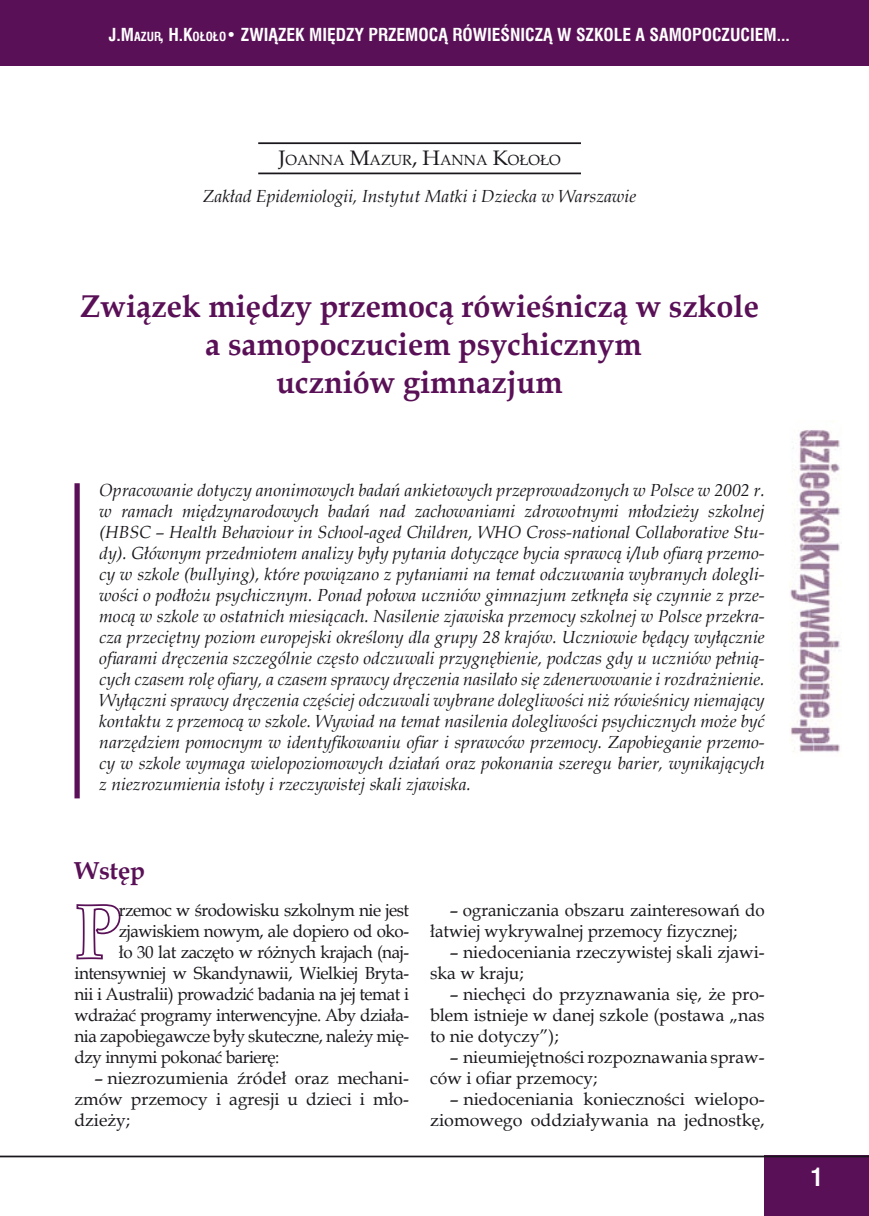
<style>
.page{position:relative;width:869px;height:1216px;background:#fff}
.page>*{position:absolute;margin:0;border:0;box-sizing:border-box;transform-origin:0 0}
.t1{font:700 31.5px/37.8px "Book Antiqua";color:#591056;text-align:center}
.t2{font:700 24.5px "Book Antiqua";color:#591056}
.t3{font:700 24.5px "Swis 721 Cn EU";color:#fff}
.t4{font:italic 17.5px/21px "Book Antiqua";color:#1a171c;text-align:justify}
.t5{font:17.5px/21px "Book Antiqua";color:#1a171c}
.t6{font:17.5px "Book Antiqua";letter-spacing:-.025em;color:#1a171c}
.t7{font:700 17.5px "Swis 721 Cn EU";color:#fff}
.t8{font:14.7px "Book Antiqua";color:#1a171c}
.s1{font-style:inherit}
.s2{font-size:12.25px}
.s3{font-size:21px}
</style>
<div class="page">
<div style="left:0;top:0;width:868px;height:65px;background:#591056"></div>
<div style="left:764px;top:1155px;width:104px;height:60px;background:#591056"></div>
<hr style="left:0;top:1155px;width:868px;height:2px;background:#1a171c">
<img style="left:789px;top:430px;width:51px;height:322px">
<hr style="left:868px;top:0;width:1px;height:65px;background:#591056">
<svg style="left:76px;top:904px;width:45px;height:56px"></svg>
<hr style="left:258px;top:142px;width:322px;height:2px;background:#1a171c">
<hr style="left:258px;top:172px;width:322px;height:2px;background:#1a171c">
<div style="left:74px;top:483px;width:6px;height:315px;background:#591056"></div>
<p class="t7" style="left:109px;top:24px;width:682px"><span class="s1">J.M</span><span class="s2">AZUR</span><span class="s1">, H.K</span><span class="s2">OŁOŁO</span>• ZWIĄZEK MIĘDZY PRZEMOCĄ RÓWIEŚNICZĄ W SZKOLE A SAMOPOCZUCIEM...</p>
<p class="t8" style="left:278px;top:150px;width:283px"><span class="s3">J</span>OANNA <span class="s3">M</span>AZUR<span class="s3">, H</span>ANNA <span class="s3">K</span>OŁOŁO</p>
<p class="t4" style="left:203px;top:185px;width:434px">Zakład Epidemiologii, Instytut Matki i Dziecka w Warszawie</p>
<h1 class="t1" style="left:80px;top:287px;width:680px">Związek między przemocą rówieśniczą w szkole a samopoczuciem psychicznym<br>uczniów gimnazjum</h1>
<p class="t4" style="left:99px;top:479px;width:666px">Opracowanie dotyczy anonimowych badań ankietowych przeprowadzonych w Polsce w 2002 r. w ramach międzynarodowych badań nad zachowaniami zdrowotnymi młodzieży szkolnej (HBSC – Health Behaviour in School-aged Children, WHO Cross-national Collaborative Stu&shy;dy). Głównym przedmiotem analizy były pytania dotyczące bycia sprawcą i/lub ofiarą przemo&shy;cy w szkole (bullying), które powiązano z pytaniami na temat odczuwania wybranych dolegli&shy;wości o podłożu psychicznym. Ponad połowa uczniów gimnazjum zetknęła się czynnie z prze&shy;mocą w szkole w ostatnich miesiącach. Nasilenie zjawiska przemocy szkolnej w Polsce przekra&shy;cza przeciętny poziom europejski określony dla grupy 28 krajów. Uczniowie będący wyłącznie ofiarami dręczenia szczególnie często odczuwali przygnębienie, podczas gdy u uczniów pełnią&shy;cych czasem rolę ofiary, a czasem sprawcy dręczenia nasilało się zdenerwowanie i rozdrażnienie.<br>Wyłączni sprawcy dręczenia częściej odczuwali wybrane dolegliwości niż rówieśnicy niemający kontaktu z przemocą w szkole. Wywiad na temat nasilenia dolegliwości psychicznych może być narzędziem pomocnym w identyfikowaniu ofiar i sprawców przemocy. Zapobieganie przemo&shy;cy w szkole wymaga wielopoziomowych działań oraz pokonania szeregu barier, wynikających z niezrozumienia istoty i rzeczywistej skali zjawiska.</p>
<h2 class="t2" style="left:74px;top:854px;width:72px">Wstęp</h2>
<p class="t6" style="left:119px;top:898px;width:291px">rzemoc w środowisku szkolnym nie jest</p>
<p class="t6" style="left:119px;top:919px;width:291px">zjawiskiem nowym, ale dopiero od oko-</p>
<p class="t6" style="left:119px;top:940px;width:291px">ło 30 lat zaczęto w różnych krajach (naj-</p>
<p class="t6" style="left:74px;top:961px;width:336px">intensywniej w Skandynawii, Wielkiej Bryta-</p>
<p class="t6" style="left:74px;top:982px;width:336px">nii i Australii) prowadzić badania na jej temat i</p>
<p class="t6" style="left:74px;top:1003px;width:336px">wdrażać programy interwencyjne. Aby działa-</p>
<p class="t6" style="left:74px;top:1024px;width:336px">nia zapobiegawcze były skuteczne, należy mię-</p>
<p class="t6" style="left:74px;top:1045px;width:206px">dzy innymi pokonać barierę:</p>
<p class="t5" style="left:74px;top:1067px;width:336px;text-align:justify;text-indent:20px">– niezrozumienia źródeł oraz mechani&shy;zmów przemocy i agresji u dzieci i mło&shy;dzieży;</p>
<p class="t5" style="left:430px;top:899px;width:336px;text-indent:20px">– ograniczania obszaru zainteresowań do łatwiej wykrywalnej przemocy fizycznej;</p>
<p class="t5" style="left:430px;top:941px;width:336px;text-indent:20px">– niedoceniania rzeczywistej skali zjawi&shy;ska w kraju;</p>
<p class="t5" style="left:430px;top:983px;width:336px;text-align:justify;text-indent:20px">– niechęci do przyznawania się, że pro&shy;blem istnieje w danej szkole (postawa „nas to nie dotyczy”);</p>
<p class="t5" style="left:430px;top:1046px;width:336px;text-indent:20px">– nieumiejętności rozpoznawania spraw&shy;ców i ofiar przemocy;</p>
<p class="t5" style="left:430px;top:1088px;width:336px;text-align:right">– niedoceniania konieczności wielopo&shy;ziomowego oddziaływania na jednostkę,</p>
<h2 class="t3" style="left:810px;top:1162px;width:14px">1</h2>
</div>
